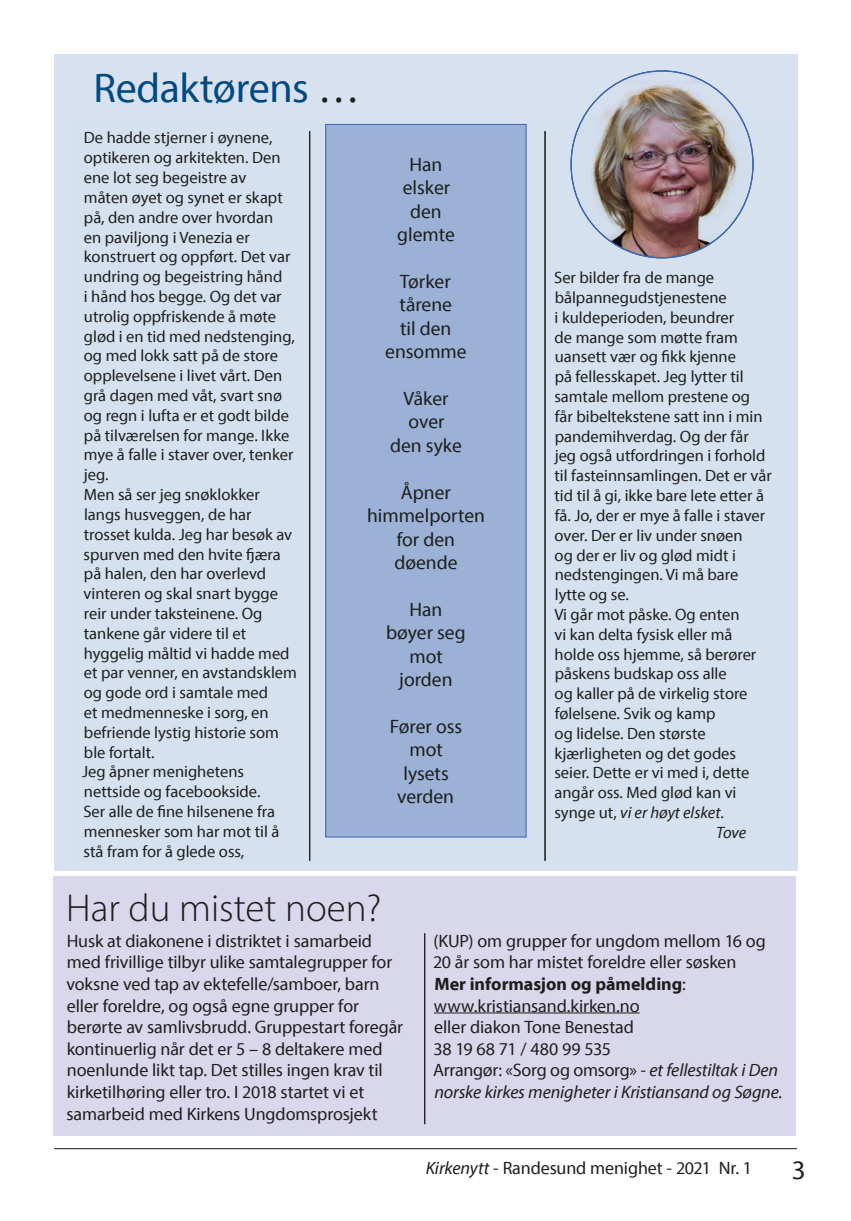
<style>
.page{position:relative;width:851px;height:1221px;background:#fff}
.page>*{position:absolute;margin:0;border:0;box-sizing:border-box;transform-origin:0 0}
.t1{font:42px "Myriad Pro";letter-spacing:-.01em;color:#004a81}
.t2{font:300 39px "Myriad Pro";color:#1d1d1b}
.t3{font:27px "Myriad Pro";color:#1d1d1b}
.t4{font:19.5px/23.4px "Myriad Pro";color:#1d1d1b;text-align:center}
.t5{font:18px/21.6px "Myriad Pro";letter-spacing:-.005em;color:#1d1d1b}
.t6{font:16.5px/19.8px "Myriad Pro";color:#1d1d1b}
.t7{font:italic 16.5px "Myriad Pro";color:#1d1d1b}
.s1{color:#1d1d1b}
.s2{font-style:normal}
.s3{font-weight:700}
.s4{font-style:italic}
</style>
<div class="page">
<hr style="left:54px;top:1148px;width:742px;height:1px;background:#1d1d1b">
<div style="left:54px;top:54px;width:743px;height:816px;background:#d8e1ef"></div>
<div style="left:70px;top:119px;width:726px;height:751px;background:#d1e3f1"></div>
<hr style="left:309px;top:131px;width:1px;height:729px;background:#1d1d1b">
<hr style="left:544px;top:131px;width:1px;height:729px;background:#1d1d1b">
<div style="left:325px;top:124px;width:201px;height:713px;background:#9bb1d6"></div>
<div style="left:325px;top:124px;width:201px;height:713px;border:1px solid #3a66ae"></div>
<img style="left:572px;top:71px;width:180px;height:187px">
<div style="left:53px;top:876px;width:742px;height:259px;background:#d9d7eb"></div>
<hr style="left:434px;top:1012px;width:205px;height:1px;background:#1d1d1b">
<hr style="left:424px;top:933px;width:1px;height:191px;background:#1d1d1b">
<h1 class="t1" style="left:93px;top:62px;width:267px">Redaktørens <span class="s1">…</span></h1>
<p class="t6" style="left:82px;top:128px;width:216px">De hadde stjerner i øynene, optikeren og arkitekten. Den ene lot seg begeistre av<br>måten øyet og synet er skapt på, den andre over hvordan<br>en paviljong i Venezia er konstruert og oppført. Det var undring og begeistring hånd<br>i hånd hos begge. Og det var utrolig oppfriskende å møte glød i en tid med nedstenging, og med lokk satt på de store opplevelsene i livet vårt. Den grå dagen med våt, svart snø og regn i lufta er et godt bilde på tilværelsen for mange. Ikke mye å falle i staver over, tenker jeg.<br>Men så ser jeg snøklokker langs husveggen, de har trosset kulda. Jeg har besøk av spurven med den hvite fjæra på halen, den har overlevd vinteren og skal snart bygge reir under taksteinene. Og tankene går videre til et hyggelig måltid vi hadde med et par venner, en avstandsklem og gode ord i samtale med<br>et medmenneske i sorg, en befriende lystig historie som ble fortalt.<br>Jeg åpner menighetens nettside og facebookside.<br>Ser alle de fine hilsenene fra mennesker som har mot til å stå fram for å glede oss,</p>
<p class="t4" style="left:397px;top:152px;width:59px">Han elsker den glemte</p>
<p class="t4" style="left:385px;top:269px;width:83px">Tørker tårene<br>til den ensomme</p>
<p class="t4" style="left:390px;top:386px;width:73px">Våker over den syke</p>
<p class="t4" style="left:367px;top:480px;width:119px">Åpner himmelporten for den døende</p>
<p class="t4" style="left:386px;top:597px;width:81px">Han bøyer seg mot jorden</p>
<p class="t4" style="left:390px;top:714px;width:74px">Fører oss mot lysets verden</p>
<p class="t6" style="left:554px;top:267px;width:162px">Ser bilder fra de mange</p>
<p class="t6" style="left:554px;top:287px;width:174px">bålpannegudstjenestene</p>
<p class="t6" style="left:554px;top:307px;width:181px">i kuldeperioden, beundrer</p>
<p class="t6" style="left:554px;top:327px;width:185px">de mange som møtte fram</p>
<p class="t6" style="left:554px;top:347px;width:183px">uansett vær og fikk kjenne</p>
<p class="t6" style="left:554px;top:366px;width:190px">på fellesskapet. Jeg lytter til</p>
<p class="t6" style="left:554px;top:386px;width:197px">samtale mellom prestene og</p>
<p class="t6" style="left:554px;top:406px;width:209px">får bibeltekstene satt inn i min</p>
<p class="t6" style="left:554px;top:426px;width:195px">pandemihverdag. Og der får</p>
<p class="t6" style="left:554px;top:446px;width:212px">jeg også utfordringen i forhold</p>
<p class="t6" style="left:554px;top:465px;width:219px">til fasteinnsamlingen. Det er vår</p>
<p class="t6" style="left:554px;top:485px;width:211px">tid til å gi, ikke bare lete etter å</p>
<p class="t6" style="left:554px;top:505px;width:212px">få. Jo, der er mye å falle i staver</p>
<p class="t6" style="left:554px;top:525px;width:189px">over. Der er liv under snøen</p>
<p class="t6" style="left:554px;top:545px;width:183px">og der er liv og glød midt i</p>
<p class="t6" style="left:554px;top:564px;width:185px">nedstengingen. Vi må bare</p>
<p class="t6" style="left:554px;top:584px;width:76px">lytte og se.</p>
<p class="t6" style="left:554px;top:604px;width:187px">Vi går mot påske. Og enten</p>
<p class="t6" style="left:554px;top:624px;width:179px">vi kan delta fysisk eller må</p>
<p class="t6" style="left:554px;top:644px;width:203px">holde oss hjemme, så berører</p>
<p class="t6" style="left:554px;top:663px;width:173px">påskens budskap oss alle</p>
<p class="t6" style="left:554px;top:683px;width:194px">og kaller på de virkelig store</p>
<p class="t6" style="left:554px;top:703px;width:162px">følelsene. Svik og kamp</p>
<p class="t6" style="left:554px;top:723px;width:153px">og lidelse. Den største</p>
<p class="t6" style="left:554px;top:743px;width:183px">kjærligheten og det godes</p>
<p class="t6" style="left:554px;top:762px;width:196px">seier. Dette er vi med i, dette</p>
<p class="t6" style="left:554px;top:782px;width:183px">angår oss. Med glød kan vi</p>
<p class="t7" style="left:554px;top:802px;width:171px"><span class="s2">synge ut,</span> vi er høyt elsket<span class="s2">.</span></p>
<p class="t7" style="left:716px;top:822px;width:32px">Tove</p>
<h2 class="t2" style="left:66px;top:884px;width:317px">Har du mistet noen?</h2>
<p class="t5" style="left:66px;top:929px;width:338px">Husk at diakonene i distriktet i samarbeid med frivillige tilbyr ulike samtalegrupper for voksne ved tap av ektefelle/samboer, barn eller foreldre, og også egne grupper for berørte av samlivsbrudd. Gruppestart foregår kontinuerlig når det er 5 – 8 deltakere med noenlunde likt tap. Det stilles ingen krav til kirketilhøring eller tro. I 2018 startet vi et samarbeid med Kirkens Ungdomsprosjekt</p>
<p class="t5" style="left:433px;top:929px;width:351px">(KUP) om grupper for ungdom mellom 16 og 20 år som har mistet foreldre eller søsken<br><span class="s3">Mer informasjon og påmelding</span>: www.kristiansand.kirken.no<br>eller diakon Tone Benestad<br>38 19 68 71 / 480 99 535<br>Arrangør: «Sorg og omsorg» <span class="s4">- et fellestiltak i Den norske kirkes menigheter i Kristiansand og Søgne.</span></p>
<p class="t5" style="left:425px;top:1156px;width:328px"><span class="s4">Kirkenytt</span> - Randesund menighet - 2021 Nr. 1</p>
<h3 class="t3" style="left:791px;top:1152px;width:15px">3</h3>
</div>
